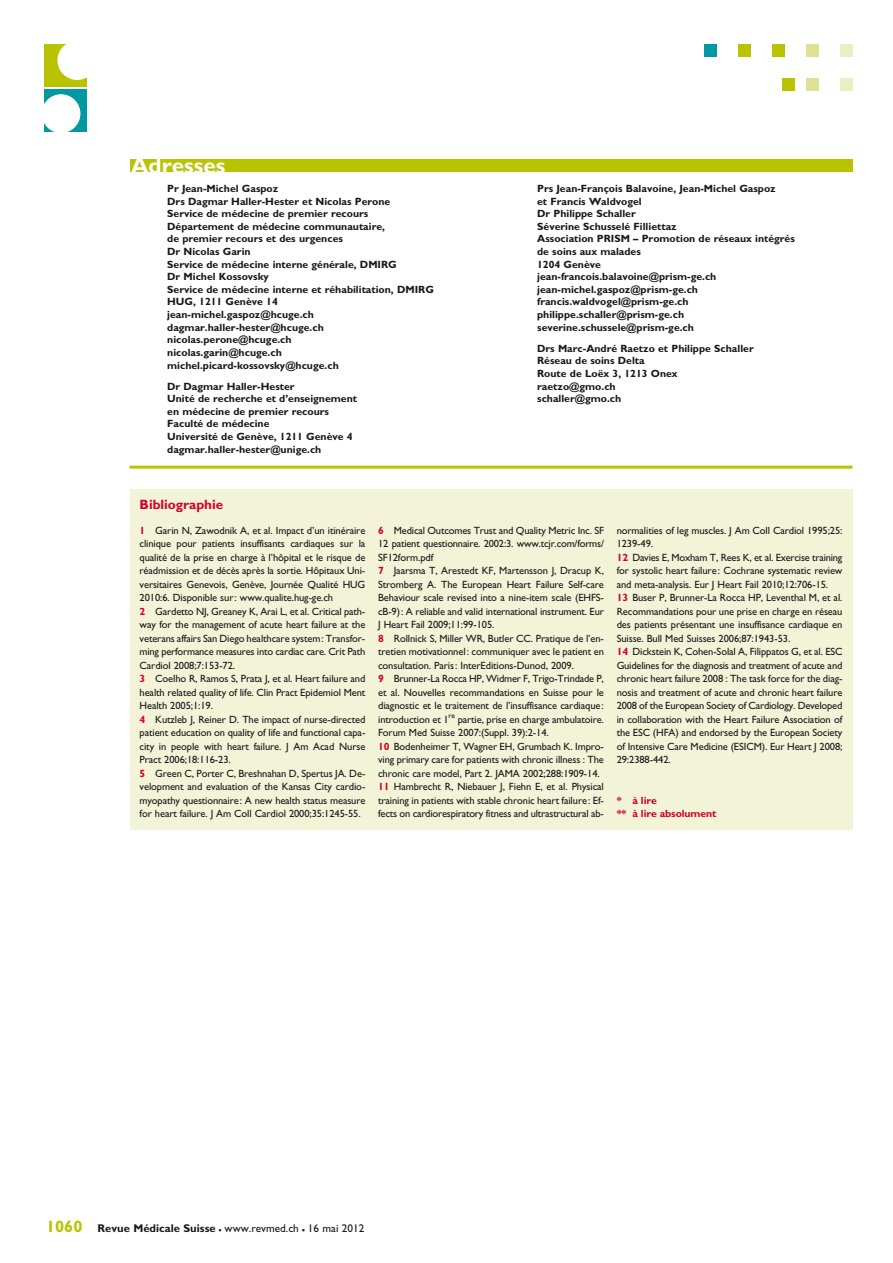
<style>
.page{position:relative;width:893px;height:1263px;background:#fff}
.page>*{position:absolute;margin:0;border:0;box-sizing:border-box;transform-origin:0 0}
.t1{font:700 22.5px "Gill Sans";color:#fff}
.t2{font:700 13.5px "Gill Sans";color:#d40028}
.t3{font:11.25px "Gill Sans";color:#1a171c}
.t4{font:10.5px/13.5px "Gill Sans";letter-spacing:-.01em;color:#1a171c}
.t5{font:700 10.5px/12.6px "Gill Sans";color:#1a171c}
.t6{font:700 10.5px/13.5px "Gill Sans";letter-spacing:-.01em;color:#d40028}
.s1{font-weight:700;color:#d40028}
.s2{font-weight:700;font-size:16.5px;color:#bac300}
.s3{font-weight:700}
.s4{font-weight:700;font-size:16.5px}
</style>
<div class="page">
<div style="left:840px;top:45px;width:12px;height:12px;background:#ecedc3"></div>
<div style="left:806px;top:45px;width:12px;height:12px;background:#dee096"></div>
<div style="left:772px;top:45px;width:12px;height:12px;background:#bac300"></div>
<div style="left:738px;top:45px;width:12px;height:12px;background:#bac300"></div>
<div style="left:704px;top:45px;width:12px;height:12px;background:#0098a1"></div>
<div style="left:840px;top:79px;width:12px;height:12px;background:#ecedc3"></div>
<div style="left:806px;top:79px;width:12px;height:12px;background:#dee096"></div>
<div style="left:782px;top:79px;width:13px;height:12px;background:#bac300"></div>
<div style="left:45px;top:45px;width:42px;height:42px;background:#bac300"></div>
<div style="left:57px;top:41px;width:40px;height:39px;background:#fff;border-radius:50%"></div>
<div style="left:45px;top:89px;width:42px;height:43px;background:#0098a1"></div>
<div style="left:42px;top:94px;width:38px;height:39px;background:#fff;border-radius:50%"></div>
<div style="left:130px;top:159px;width:722px;height:13px;background:#bac300"></div>
<hr style="left:130px;top:466px;width:722px;height:3px;background:#bac300">
<div style="left:130px;top:490px;width:722px;height:340px;background:#f2f3d7"></div>
<h1 class="t1" style="left:131px;top:153px;width:96px">Adresses</h1>
<p class="t5" style="left:167px;top:182px;width:268px">Pr Jean-Michel Gaspoz<br>Drs Dagmar Haller-Hester et Nicolas Perone<br>Service de médecine de premier recours<br>Département de médecine communautaire,<br>de premier recours et des urgences<br>Dr Nicolas Garin<br>Service de médecine interne générale, DMIRG<br>Dr Michel Kossovsky<br>Service de médecine interne et réhabilitation, DMIRG<br>HUG, 1211 Genève 14<br>jean-michel.gaspoz@hcuge.ch dagmar.haller-hester@hcuge.ch nicolas.perone@hcuge.ch<br>nicolas.garin@hcuge.ch michel.picard-kossovsky@hcuge.ch</p>
<p class="t5" style="left:167px;top:380px;width:191px">Dr Dagmar Haller-Hester<br>Unité de recherche et d’enseignement en médecine de premier recours<br>Faculté de médecine<br>Université de Genève, 1211 Genève 4 dagmar.haller-hester@unige.ch</p>
<p class="t2" style="left:140px;top:496px;width:85px">Bibliographie</p>
<p class="t5" style="left:537px;top:182px;width:259px">Prs Jean-François Balavoine, Jean-Michel Gaspoz<br>et Francis Waldvogel<br>Dr Philippe Schaller<br>Séverine Schusselé Filliettaz<br>Association PRISM – Promotion de réseaux intégrés de soins aux malades<br>1204 Genève<br>jean-francois.balavoine@prism-ge.ch jean-michel.gaspoz@prism-ge.ch francis.waldvogel@prism-ge.ch philippe.schaller@prism-ge.ch severine.schussele@prism-ge.ch</p>
<p class="t5" style="left:537px;top:342px;width:218px">Drs Marc-André Raetzo et Philippe Schaller<br>Réseau de soins Delta<br>Route de Loëx 3, 1213 Onex raetzo@gmo.ch<br>schaller@gmo.ch</p>
<p class="t4" style="left:140px;top:523px;width:227px"><span class="s1">1</span> Garin N, Zawodnik A, et al. Impact d’un itinéraire clinique pour patients insuffisants cardiaques sur la qualité de la prise en charge à l’hôpital et le risque de réadmission et de décès après la sortie. Hôpitaux Uni&shy;versitaires Genevois, Genève, Journée Qualité HUG 2010:6. Disponible sur: www.qualite.hug-ge.ch<br><span class="s1">2</span> Gardetto NJ, Greaney K, Arai L, et al. Critical path&shy;way for the management of acute heart failure at the veterans affairs San Diego healthcare system: Transfor&shy;ming performance measures into cardiac care. Crit Path Cardiol 2008;7:153-72.<br><span class="s1">3</span> Coelho R, Ramos S, Prata J, et al. Heart failure and health related quality of life. Clin Pract Epidemiol Ment Health 2005;1:19.<br><span class="s1">4</span> Kutzleb J, Reiner D. The impact of nurse-directed patient education on quality of life and functional capa&shy;city in people with heart failure. J Am Acad Nurse Pract 2006;18:116-23.<br><span class="s1">5</span> Green C, Porter C, Breshnahan D, Spertus JA. De&shy;velopment and evaluation of the Kansas City cardio&shy;myopathy questionnaire: A new health status measure for heart failure. J Am Coll Cardiol 2000;35:1245-55.</p>
<p class="t4" style="left:378px;top:523px;width:227px"><span class="s1">6</span> Medical Outcomes Trust and Quality Metric Inc. SF 12 patient questionnaire. 2002:3. www.tcjr.com/forms/ SF12form.pdf<br><span class="s1">7</span> Jaarsma T, Arestedt KF, Martensson J, Dracup K, Stromberg A. The European Heart Failure Self-care Behaviour scale revised into a nine-item scale (EHFS&shy;cB-9): A reliable and valid international instrument. Eur J Heart Fail 2009;11:99-105.<br><span class="s1">8</span> Rollnick S, Miller WR, Butler CC. Pratique de l’en&shy;tretien motivationnel: communiquer avec le patient en consultation. Paris: InterEditions-Dunod, 2009.<br><span class="s1">9</span> Brunner-La Rocca HP, Widmer F, Trigo-Trindade P, et al. Nouvelles recommandations en Suisse pour le diagnostic et le traitement de l’insuffisance cardiaque: introduction et 1<sup>re</sup> partie, prise en charge ambulatoire.<br>Forum Med Suisse 2007:(Suppl. 39):2-14.<br><span class="s1">10</span> Bodenheimer T, Wagner EH, Grumbach K. Impro&shy;ving primary care for patients with chronic illness : The chronic care model, Part 2. JAMA 2002;288:1909-14.<br><span class="s1">11</span> Hambrecht R, Niebauer J, Fiehn E, et al. Physical training in patients with stable chronic heart failure: Ef&shy;fects on cardiorespiratory fitness and ultrastructural ab-</p>
<p class="t4" style="left:617px;top:523px;width:227px">normalities of leg muscles. J Am Coll Cardiol 1995;25:<br>1239-49.<br><span class="s1">12</span> Davies E, Moxham T, Rees K, et al. Exercise training for systolic heart failure: Cochrane systematic review and meta-analysis. Eur J Heart Fail 2010;12:706-15.<br><span class="s1">13</span> Buser P, Brunner-La Rocca HP, Leventhal M, et al.<br>Recommandations pour une prise en charge en réseau des patients présentant une insuffisance cardiaque en Suisse. Bull Med Suisses 2006;87:1943-53.<br><span class="s1">14</span> Dickstein K, Cohen-Solal A, Filippatos G, et al. ESC Guidelines for the diagnosis and treatment of acute and chronic heart failure 2008 : The task force for the diag&shy;nosis and treatment of acute and chronic heart failure 2008 of the European Society of Cardiology. Developed in collaboration with the Heart Failure Association of the ESC (HFA) and endorsed by the European Society of Intensive Care Medicine (ESICM). Eur Heart J 2008; 29:2388-442.</p>
<p class="t6" style="left:617px;top:793px;width:101px">* à lire<br>** à lire absolument</p>
<p class="t3" style="left:46px;top:1222px;width:320px"><span class="s2">1060</span> <span class="s3">Revue Médicale Suisse</span> <span class="s4">–</span> www.revmed.ch <span class="s4">–</span> 16 mai 2012</p>
</div>
